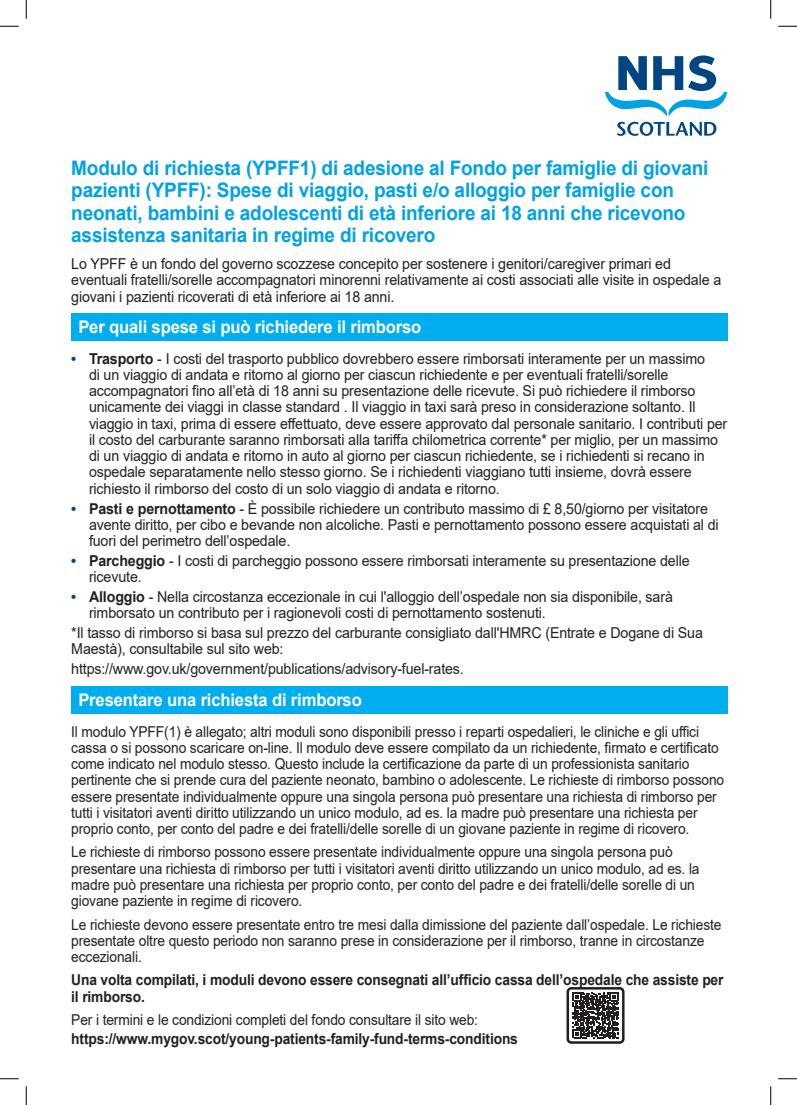
<style>
.page{position:relative;width:797px;height:1105px;background:#fff}
.page>*{position:absolute;margin:0;border:0;box-sizing:border-box;transform-origin:0 0}
.Section_Header{font:700 20px/22.5px "Arial";letter-spacing:-.01em;color:#00a2e4;scale:.95 1}
.Header_Boxed{font:700 17.5px "Arial";letter-spacing:-.01em;color:#fff;scale:.95 1}
.Body{font:15px/16.2px "Arial";letter-spacing:-.01em;color:#231f20;scale:.95 1}
.Body-2{font:15px/16.2px "Arial";letter-spacing:-.01em;color:#231f20;scale:.92 1}
.Section_Header-2{font:15px/16.2px "Arial";letter-spacing:-.01em;color:#231f20;scale:.95 1}
.Body-3{font:700 15px/16.2px "Arial";letter-spacing:-.01em;color:#231f20;scale:.92 1}
.Bullet{font:15px/16.2px "Arial";letter-spacing:-.01em;color:#231f20;scale:.95 1}
.s1{font-weight:700;color:#004684}
.s2{font-weight:700}
.s3{font-weight:400}
</style>
<div class="page">
<svg style="left:605px;top:55px;width:122px;height:61px"></svg>
<svg style="left:617px;top:122px;width:99px;height:14px"></svg>
<div style="left:71px;top:313px;width:657px;height:27px;background:#00aeef"></div>
<div style="left:71px;top:686px;width:657px;height:27px;background:#00aeef"></div>
<svg style="left:572px;top:992px;width:46px;height:46px"></svg>
<div style="left:566px;top:987px;width:58px;height:57px;border:2px solid #231f20;border-radius:4px"></div>
<svg style="left:0;top:25px;width:19px;height:2px"></svg>
<svg style="left:778px;top:25px;width:19px;height:2px"></svg>
<svg style="left:0;top:1078px;width:19px;height:1px"></svg>
<svg style="left:778px;top:1078px;width:19px;height:1px"></svg>
<svg style="left:25px;top:0;width:2px;height:19px"></svg>
<svg style="left:25px;top:1086px;width:2px;height:19px"></svg>
<svg style="left:770px;top:0;width:1px;height:19px"></svg>
<svg style="left:770px;top:1086px;width:1px;height:19px"></svg>
<p class="Section_Header" style="left:71px;top:157px;width:672px">Modulo di richiesta (YPFF1) di adesione al Fondo per famiglie di giovani pazienti (YPFF): Spese di viaggio, pasti e/o alloggio per famiglie con neonati, bambini e adolescenti di età inferiore ai 18 anni che ricevono assistenza sanitaria in regime di ricovero</p>
<p class="Section_Header-2" style="left:71px;top:256px;width:685px">Lo YPFF è un fondo del governo scozzese concepito per sostenere i genitori/caregiver primari ed eventuali fratelli/sorelle accompagnatori minorenni relativamente ai costi associati alle visite in ospedale a giovani i pazienti ricoverati di età inferiore ai 18 anni.</p>
<p class="Header_Boxed" style="left:78px;top:316px;width:362px">Per quali spese si può richiedere il rimborso</p>
<p class="Body" style="left:89px;top:350px;width:673px;text-indent:-18px"><span class="s1">•</span> <span class="s2">Trasporto</span> - I costi del trasporto pubblico dovrebbero essere rimborsati interamente per un massimo<br>di un viaggio di andata e ritorno al giorno per ciascun richiedente e per eventuali fratelli/sorelle accompagnatori fino all’età di 18 anni su presentazione delle ricevute. Si può richiedere il rimborso unicamente dei viaggi in classe standard . Il viaggio in taxi sarà preso in considerazione soltanto. Il viaggio in taxi, prima di essere effettuato, deve essere approvato dal personale sanitario. I contributi per il costo del carburante saranno rimborsati alla tariffa chilometrica corrente* per miglio, per un massimo di un viaggio di andata e ritorno in auto al giorno per ciascun richiedente, se i richiedenti si recano in ospedale separatamente nello stesso giorno. Se i richiedenti viaggiano tutti insieme, dovrà essere richiesto il rimborso del costo di un solo viaggio di andata e ritorno.</p>
<p class="Body" style="left:89px;top:500px;width:664px;text-indent:-18px"><span class="s1">•</span> <span class="s2">Pasti e pernottamento</span> - È possibile richiedere un contributo massimo di £ 8,50/giorno per visitatore avente diritto, per cibo e bevande non alcoliche. Pasti e pernottamento possono essere acquistati al di fuori del perimetro dell’ospedale.</p>
<p class="Body" style="left:89px;top:552px;width:633px;text-indent:-18px"><span class="s1">•</span> <span class="s2">Parcheggio</span> - I costi di parcheggio possono essere rimborsati interamente su presentazione delle ricevute.</p>
<p class="Body" style="left:89px;top:588px;width:616px;text-indent:-18px"><span class="s1">•</span> <span class="s2">Alloggio</span> - Nella circostanza eccezionale in cui l'alloggio dell’ospedale non sia disponibile, sarà rimborsato un contributo per i ragionevoli costi di pernottamento sostenuti.</p>
<p class="Bullet" style="left:71px;top:624px;width:666px">*Il tasso di rimborso si basa sul prezzo del carburante consigliato dall'HMRC (Entrate e Dogane di Sua<br>Maestà), consultabile sul sito web:</p>
<p class="Bullet" style="left:71px;top:660px;width:415px">https://www.gov.uk/government/publications/advisory-fuel-rates.</p>
<p class="Header_Boxed" style="left:78px;top:688px;width:300px">Presentare una richiesta di rimborso</p>
<p class="Body-2" style="left:71px;top:723px;width:711px">Il modulo YPFF(1) è allegato; altri moduli sono disponibili presso i reparti ospedalieri, le cliniche e gli uffici cassa o si possono scaricare on-line. Il modulo deve essere compilato da un richiedente, firmato e certificato come indicato nel modulo stesso. Questo include la certificazione da parte di un professionista sanitario pertinente che si prende cura del paziente neonato, bambino o adolescente. Le richieste di rimborso possono essere presentate individualmente oppure una singola persona può presentare una richiesta di rimborso per tutti i visitatori aventi diritto utilizzando un unico modulo, ad es. la madre può presentare una richiesta per proprio conto, per conto del padre e dei fratelli/delle sorelle di un giovane paziente in regime di ricovero.</p>
<p class="Body-2" style="left:71px;top:844px;width:684px">Le richieste di rimborso possono essere presentate individualmente oppure una singola persona può presentare una richiesta di rimborso per tutti i visitatori aventi diritto utilizzando un unico modulo, ad es. la madre può presentare una richiesta per proprio conto, per conto del padre e dei fratelli/delle sorelle di un giovane paziente in regime di ricovero.</p>
<p class="Body-2" style="left:71px;top:916px;width:708px">Le richieste devono essere presentate entro tre mesi dalla dimissione del paziente dall’ospedale. Le richieste presentate oltre questo periodo non saranno prese in considerazione per il rimborso, tranne in circostanze eccezionali.</p>
<p class="Body-3" style="left:71px;top:972px;width:710px">Una volta compilati, i moduli devono essere consegnati all’ufficio cassa dell’ospedale che assiste per il rimborso.</p>
<p class="Body-3" style="left:71px;top:1011px;width:487px;line-height:18.8px"><span class="s3">Per i termini e le condizioni completi del fondo consultare il sito web: </span>https://www.mygov.scot/young-patients-family-fund-terms-conditions</p>
</div>
